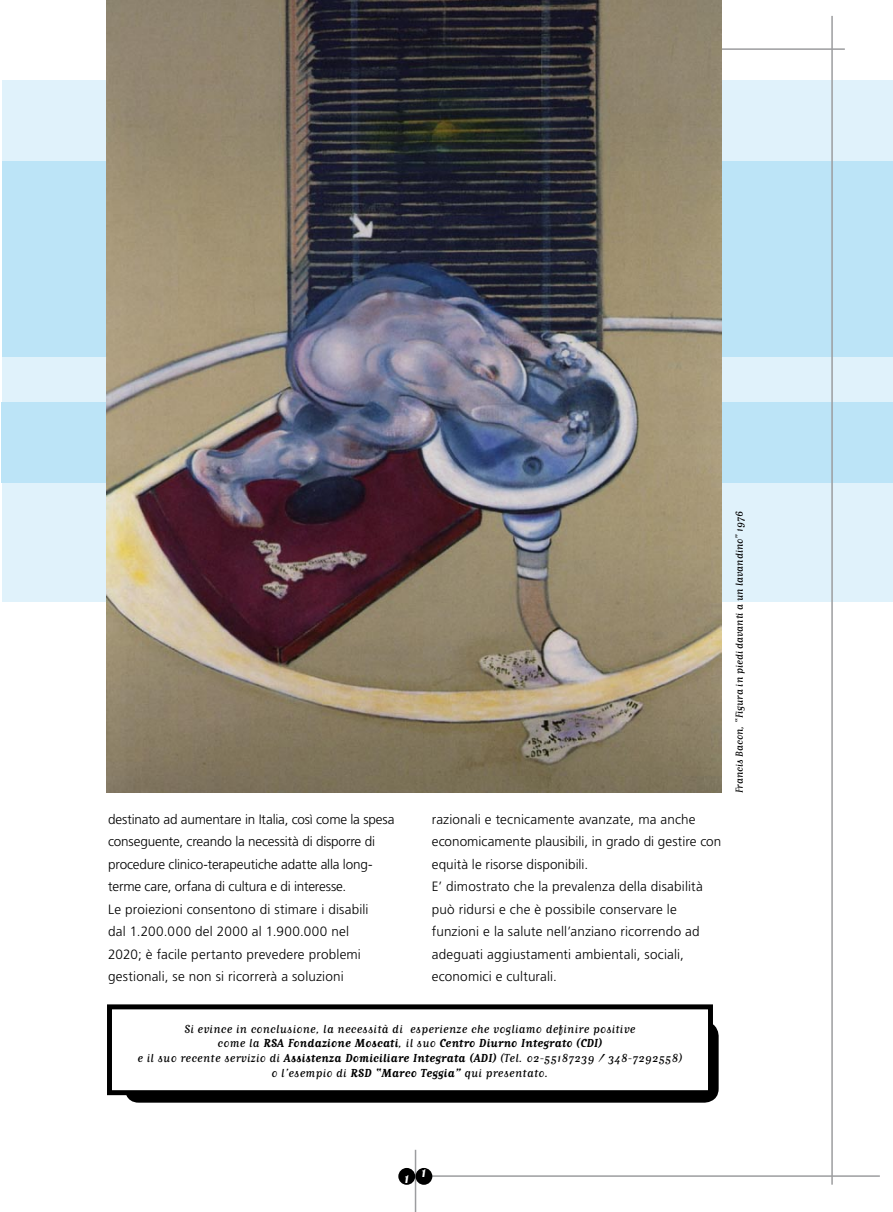
<style>
.page{position:relative;width:893px;height:1212px;background:#fff}
.page>*{position:absolute;margin:0;border:0;box-sizing:border-box;transform-origin:0 0}
.t1{font:700 16.8px "Matrix Script";color:#fff}
.t2{font:13.65px/14.9px "Matrix Script";letter-spacing:.02em;color:#000;text-align:center}
.t3{font:300 13.5px/22.5px "Frutiger LT Std";letter-spacing:.01em;color:#000}
.t4{font:12px "Matrix Script";color:#000}
.s1{font-weight:700}
</style>
<div class="page">
<div style="left:2px;top:81px;width:891px;height:521px;background:#e0f2fb"></div>
<div style="left:3px;top:161px;width:890px;height:195px;background:#bce4f7"></div>
<div style="left:1px;top:402px;width:892px;height:81px;background:#bce4f7"></div>
<hr style="left:417px;top:1175px;width:463px;height:2px;background:#9c9d9f">
<hr style="left:651px;top:48px;width:194px;height:2px;background:#9c9d9f">
<hr style="left:831px;top:16px;width:2px;height:1168px;background:#9c9d9f">
<hr style="left:415px;top:1150px;width:1px;height:62px;background:#9c9d9f">
<div style="left:398px;top:1168px;width:17px;height:17px;background:#000;border-radius:50%"></div>
<div style="left:415px;top:1168px;width:17px;height:17px;background:#000;border-radius:50%"></div>
<img style="left:106px;top:0;width:616px;height:792px">
<div style="left:125px;top:1022px;width:594px;height:80px;background:#000;border-radius:14px"></div>
<div style="left:109px;top:1007px;width:601px;height:86px;background:#fff"></div>
<div style="left:107px;top:1004px;width:606px;height:91px;border:5px solid #000"></div>
<p class="t3" style="left:108px;top:808px;width:288px">destinato ad aumentare in Italia, così come la spesa conseguente, creando la necessità di disporre di procedure clinico-terapeutiche adatte alla long&shy;terme care, orfana di cultura e di interesse.<br>Le proiezioni consentono di stimare i disabili<br>dal 1.200.000 del 2000 al 1.900.000 nel<br>2020; è facile pertanto prevedere problemi gestionali, se non si ricorrerà a soluzioni</p>
<p class="t3" style="left:432px;top:808px;width:291px">razionali e tecnicamente avanzate, ma anche economicamente plausibili, in grado di gestire con equità le risorse disponibili.<br>E’ dimostrato che la prevalenza della disabilità può ridursi e che è possibile conservare le funzioni e la salute nell’anziano ricorrendo ad adeguati aggiustamenti ambientali, sociali, economici e culturali.</p>
<p class="t4" style="left:733px;top:793px;width:284px;rotate:-90deg">Francis Bacon, “Figura in piedi davanti a un lavandino” 1976</p>
<p class="t2" style="left:138px;top:1021px;width:546px">Si evince in conclusione, la necessità di esperienze che vogliamo definire positive<br>come la <span class="s1">RSA Fondazione Moscati</span>, il suo <span class="s1">Centro Diurno Integrato (CDI)<br></span>e il suo recente servizio di <span class="s1">Assistenza Domiciliare Integrata (ADI)</span> (Tel. 02-55187239 / 348-7292558) o l’esempio di <span class="s1">RSD “Marco Teggia”</span> qui presentato.</p>
<p class="t1" style="left:404px;top:1167px;width:24px">1 1</p>
</div>
